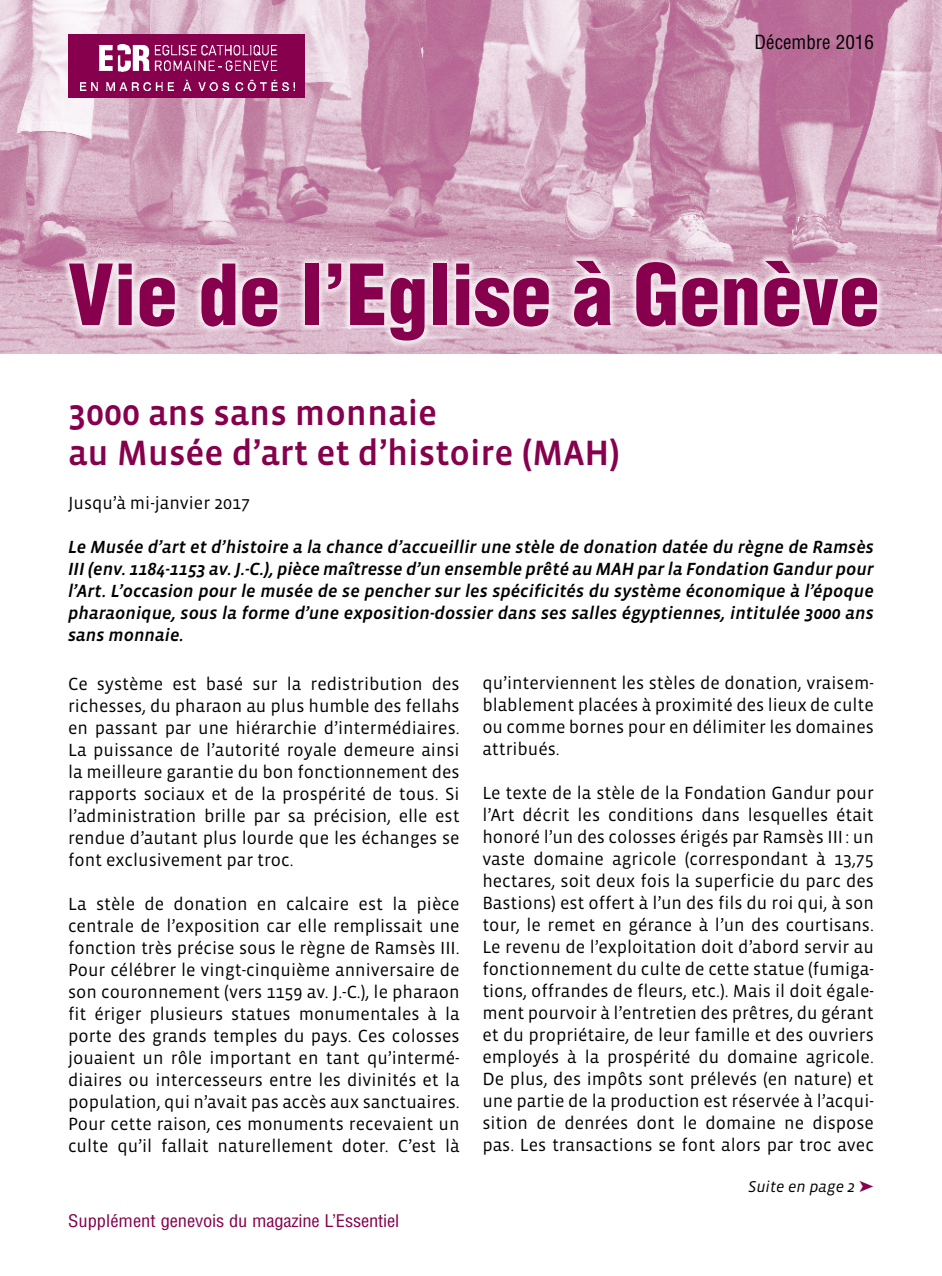
<style>
.page{position:relative;width:942px;height:1276px;background:#fff}
.page>*{position:absolute;margin:0;border:0;box-sizing:border-box;transform-origin:0 0}
.t1{font:900 condensed 82px "Helvetica";color:#86004d}
.t2{font:36px/40px "Vista Sans Med";color:#86004d}
.t3{font:condensed 19px "Helvetica";color:#000}
.t4{font:18px/22px "Vista Sans";color:#000;text-align:justify}
.t5{font:italic 18px/22px "Vista Sans Med";color:#000;text-align:justify}
.t6{font:condensed 17px "Helvetica";letter-spacing:-.01em;color:#86004d;scale:1.09 1}
.t7{font:italic 16px "Vista Sans";color:#000}
.s1{color:#86004d}
</style>
<div class="page">
<img style="left:0;top:0;width:941px;height:353px">
<div style="left:61px;top:253px;width:823px;height:96px;background:#fff;opacity:.75"></div>
<div style="left:68px;top:35px;width:236px;height:63px;background:#86004d"></div>
<img style="left:80px;top:45px;width:215px;height:45px">
<p class="t3" style="left:754px;top:30px;width:121px">Décembre 2016</p>
<h1 class="t1" style="left:68px;top:243px;width:812px">Vie de l’Eglise à Genève</h1>
<h2 class="t2" style="left:68px;top:394px;width:553px">3000 ans sans monnaie<br>au Musée d’art et d’histoire (MAH)</h2>
<p class="t4" style="left:68px;top:492px;width:184px">Jusqu’à mi-janvier 2017</p>
<p class="t5" style="left:68px;top:537px;width:807px">Le Musée d’art et d’histoire a la chance d’accueillir une stèle de donation datée du règne de Ramsès III (env. 1184-1153 av. J.-C.), pièce maîtresse d’un ensemble prêté au MAH par la Fondation Gandur pour l’Art. L’occasion pour le musée de se pencher sur les spécificités du système économique à l’époque pharaonique, sous la forme d’une exposition-dossier dans ses salles égyptiennes, intitulée 3000 ans sans monnaie.</p>
<p class="t4" style="left:68px;top:673px;width:393px">Ce système est basé sur la redistribution des richesses, du pharaon au plus humble des fellahs en passant par une hiérarchie d’intermédiaires.<br>La puissance de l’autorité royale demeure ainsi la meilleure garantie du bon fonctionnement des rapports sociaux et de la prospérité de tous. Si l’administration brille par sa précision, elle est rendue d’autant plus lourde que les échanges se font exclusivement par troc.</p>
<p class="t4" style="left:68px;top:893px;width:393px">La stèle de donation en calcaire est la pièce centrale de l’exposition car elle remplissait une fonction très précise sous le règne de Ramsès III.<br>Pour célébrer le vingt-cinquième anniversaire de son couronnement (vers 1159 av. J.-C.), le pharaon fit ériger plusieurs statues monumentales à la porte des grands temples du pays. Ces colosses jouaient un rôle important en tant qu’intermé&shy;diaires ou intercesseurs entre les divinités et la population, qui n’avait pas accès aux sanctuaires.<br>Pour cette raison, ces monuments recevaient un culte qu’il fallait naturellement doter. C’est là</p>
<p class="t4" style="left:482px;top:673px;width:393px">qu’interviennent les stèles de donation, vraisem&shy;blablement placées à proximité des lieux de culte ou comme bornes pour en délimiter les domaines attribués.</p>
<p class="t4" style="left:482px;top:783px;width:393px">Le texte de la stèle de la Fondation Gandur pour l’Art décrit les conditions dans lesquelles était honoré l’un des colosses érigés par Ramsès III: un vaste domaine agricole (correspondant à 13,75 hectares, soit deux fois la superficie du parc des Bastions) est offert à l’un des fils du roi qui, à son tour, le remet en gérance à l’un des courtisans.<br>Le revenu de l’exploitation doit d’abord servir au fonctionnement du culte de cette statue (fumiga&shy;tions, offrandes de fleurs, etc.). Mais il doit égale&shy;ment pourvoir à l’entretien des prêtres, du gérant et du propriétaire, de leur famille et des ouvriers employés à la prospérité du domaine agricole.<br>De plus, des impôts sont prélevés (en nature) et une partie de la production est réservée à l’acqui&shy;sition de denrées dont le domaine ne dispose pas. Les transactions se font alors par troc avec</p>
<p class="t6" style="left:68px;top:1210px;width:305px">Supplément genevois du magazine L’Essentiel</p>
<p class="t7" style="left:747px;top:1178px;width:127px">Suite en page 2 <span class="s1">➤</span></p>
</div>
